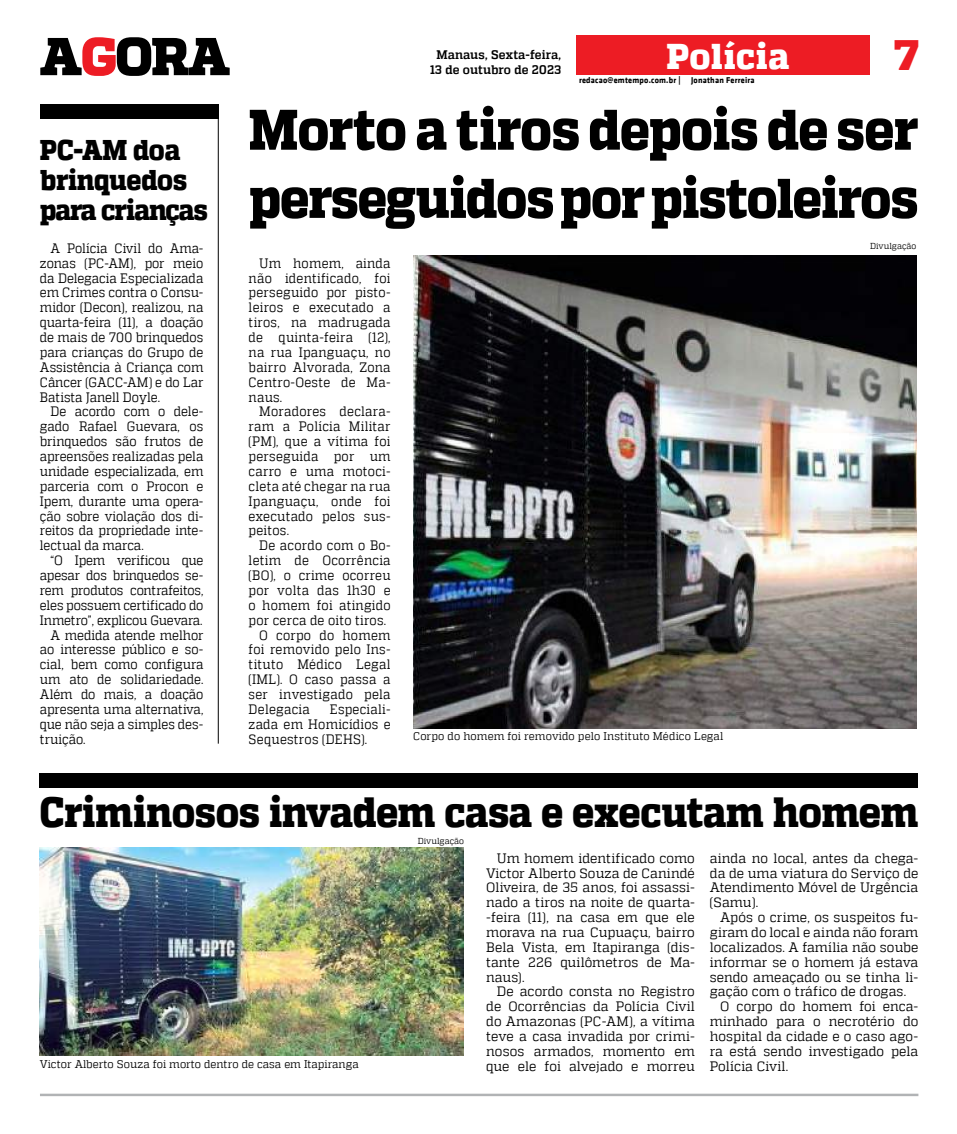
<style>
.page{position:relative;width:957px;height:1134px;background:#fff}
.page>*{position:absolute;margin:0;border:0;box-sizing:border-box;transform-origin:0 0}
.t1{font:800 57px "MW Quadon";letter-spacing:-.015em;color:#000;scale:.9 1}
.t2{font:800 55.75px "MW Quadon";letter-spacing:-.02em;color:#000;scale:.9 1}
.t3{font:800 42.5px "MW Quadon";color:#ed1c24}
.t4{font:800 42.12px "MW Quadon";letter-spacing:-.015em;color:#000;scale:.9 1}
.t5{font:800 35.75px "MW Quadon";letter-spacing:.015em;color:#fff;scale:.95 1}
.t6{font:800 28.5px/29.8px "MW Quadon";letter-spacing:-.02em;color:#000;scale:.9 1}
.t7{font:13.62px/14.9px "MW Quadon";letter-spacing:.005em;color:#000;text-align:justify;scale:.9 1}
.t8{font:13.62px/14.9px "MW Quadon";letter-spacing:.005em;color:#000;text-align:justify;scale:.95 1}
.t9{font:13.62px "MW Quadon";letter-spacing:-.015em;color:#000;scale:.9 1}
.t10{font:13.62px "MW Quadon";letter-spacing:-.02em;color:#000;scale:.9 1}
.t11{font:700 12.38px/14.9px "MW Quadon";letter-spacing:.01em;color:#000;text-align:center;scale:.95 1}
.t12{font:11.12px "MW Quadon";letter-spacing:.01em;color:#000;scale:.95 1}
.t13{font:700 8.62px "MW Klavika Bd";letter-spacing:.025em;color:#000;scale:.95 1}
.t14{font:8.62px "MW Quadon";letter-spacing:.005em;color:#000;scale:.95 1}
</style>
<div class="page">
<hr style="left:40px;top:1094px;width:878px;height:2px;background:#b1b3b5">
<div style="left:40px;top:773px;width:878px;height:15px;background:#000"></div>
<img style="left:40px;top:847px;width:423px;height:209px">
<svg style="left:40px;top:37px;width:190px;height:39px"></svg>
<div style="left:576px;top:35px;width:293px;height:40px;background:#ed1c24"></div>
<img style="left:413px;top:255px;width:503px;height:474px">
<div style="left:40px;top:104px;width:178px;height:15px;background:#000"></div>
<hr style="left:218px;top:104px;width:1px;height:640px;background:#000">
<h3 class="t6" style="left:40px;top:136px;width:188px">PC-AM doa brinquedos para crianças</h3>
<p class="t7" style="left:40px;top:241px;width:183px;text-indent:11px">A Polícia Civil do Ama&shy;zonas (PC-AM), por meio da Delegacia Especializada em Crimes contra o Consu&shy;midor (Decon), realizou, na quarta-feira (11), a doação de mais de 700 brinquedos para crianças do Grupo de Assistência à Criança com Câncer (GACC-AM) e do Lar Batista Janell Doyle.</p>
<p class="t7" style="left:40px;top:404px;width:183px;text-indent:11px">De acordo com o dele&shy;gado Rafael Guevara, os brinquedos são frutos de apreensões realizadas pela unidade especializada, em parceria com o Procon e Ipem, durante uma opera&shy;ção sobre violação dos di&shy;reitos da propriedade inte&shy;lectual da marca.</p>
<p class="t7" style="left:50px;top:553px;width:171px">“O Ipem verificou que</p>
<p class="t7" style="left:40px;top:568px;width:183px">apesar dos brinquedos se-</p>
<p class="t10" style="left:40px;top:582px;width:183px">rem produtos contrafeitos,</p>
<p class="t7" style="left:40px;top:597px;width:183px">eles possuem certificado do</p>
<p class="t9" style="left:40px;top:612px;width:182px">Inmetro”, explicou Guevara.</p>
<p class="t7" style="left:50px;top:627px;width:171px">A medida atende melhor</p>
<p class="t7" style="left:40px;top:642px;width:183px">ao interesse público e so-</p>
<p class="t7" style="left:40px;top:657px;width:183px">cial, bem como configura</p>
<p class="t7" style="left:40px;top:672px;width:183px">um ato de solidariedade.</p>
<p class="t7" style="left:40px;top:687px;width:183px">Além do mais, a doação</p>
<p class="t7" style="left:40px;top:702px;width:183px">apresenta uma alternativa,</p>
<p class="t7" style="left:40px;top:716px;width:183px">que não seja a simples des-</p>
<p class="t7" style="left:40px;top:731px;width:52px">truição.</p>
<h3 class="t3" style="left:894px;top:30px;width:26px">7</h3>
<p class="t11" style="left:430px;top:48px;width:139px">Manaus, Sexta-feira,<br>13 de outubro de 2023</p>
<h3 class="t5" style="left:666px;top:35px;width:131px">Polícia</h3>
<p class="t13" style="left:579px;top:74px;width:186px">redacao@emtempo.com.br | Jonathan Ferreira</p>
<h1 class="t1" style="left:249px;top:96px;width:745px">Morto a tiros depois de ser</h1>
<h2 class="t2" style="left:249px;top:166px;width:745px">perseguidos por pistoleiros</h2>
<p class="t14" style="left:870px;top:241px;width:50px">Divulgação</p>
<p class="t7" style="left:249px;top:255px;width:159px;text-indent:11px">Um homem, ainda não identificado, foi perseguido por pisto&shy;leiros e executado a tiros, na madrugada de quinta-feira (12), na rua Ipanguaçu, no bairro Alvorada, Zona Centro-Oeste de Ma&shy;naus.</p>
<p class="t7" style="left:249px;top:404px;width:159px;text-indent:11px">Moradores declara&shy;ram a Polícia Militar (PM), que a vítima foi perseguida por um carro e uma motoci&shy;cleta até chegar na rua Ipanguaçu, onde foi executado pelos sus&shy;peitos.</p>
<p class="t7" style="left:259px;top:538px;width:147px">De acordo com o Bo-</p>
<p class="t7" style="left:249px;top:553px;width:159px">letim de Ocorrência</p>
<p class="t7" style="left:249px;top:568px;width:159px">(BO), o crime ocorreu</p>
<p class="t7" style="left:249px;top:583px;width:159px">por volta das 1h30 e</p>
<p class="t7" style="left:249px;top:597px;width:159px">o homem foi atingido</p>
<p class="t7" style="left:249px;top:612px;width:154px">por cerca de oito tiros.</p>
<p class="t7" style="left:259px;top:627px;width:147px">O corpo do homem</p>
<p class="t7" style="left:249px;top:642px;width:159px">foi removido pelo Ins-</p>
<p class="t7" style="left:249px;top:657px;width:159px">tituto Médico Legal</p>
<p class="t7" style="left:249px;top:672px;width:159px">(IML). O caso passa a</p>
<p class="t7" style="left:249px;top:687px;width:159px">ser investigado pela</p>
<p class="t7" style="left:249px;top:702px;width:69px">Delegacia</p>
<p class="t7" style="left:249px;top:702px;width:159px;text-indent:81px">Especiali&shy;zada em Homicídios e Sequestros (DEHS).</p>
<p class="t12" style="left:413px;top:729px;width:328px">Corpo do homem foi removido pelo Instituto Médico Legal</p>
<h3 class="t4" style="left:40px;top:787px;width:977px">Criminosos invadem casa e executam homem</h3>
<p class="t8" style="left:486px;top:850px;width:221px;text-indent:11px">Um homem identificado como Victor Alberto Souza de Canindé Oliveira, de 35 anos, foi assassi&shy;nado a tiros na noite de quarta--feira (11), na casa em que ele morava na rua Cupuaçu, bairro Bela Vista, em Itapiranga (dis&shy;tante 226 quilômetros de Ma&shy;naus).</p>
<p class="t8" style="left:486px;top:984px;width:221px;text-indent:11px">De acordo consta no Registro de Ocorrências da Polícia Civil do Amazonas (PC-AM), a vítima teve a casa invadida por crimi&shy;nosos armados, momento em que ele foi alvejado e morreu</p>
<p class="t14" style="left:418px;top:836px;width:50px">Divulgação</p>
<p class="t8" style="left:710px;top:850px;width:221px">ainda no local, antes da chega&shy;da de uma viatura do Serviço de Atendimento Móvel de Urgência (Samu).</p>
<p class="t8" style="left:720px;top:910px;width:210px">Após o crime, os suspeitos fu-</p>
<p class="t8" style="left:710px;top:925px;width:221px">giram do local e ainda não foram</p>
<p class="t8" style="left:710px;top:939px;width:221px">localizados. A família não soube</p>
<p class="t8" style="left:710px;top:954px;width:221px">informar se o homem já estava</p>
<p class="t8" style="left:710px;top:969px;width:221px">sendo ameaçado ou se tinha li-</p>
<p class="t8" style="left:710px;top:984px;width:208px">gação com o tráfico de drogas.</p>
<p class="t8" style="left:720px;top:999px;width:210px">O corpo do homem foi enca-</p>
<p class="t8" style="left:710px;top:1014px;width:221px">minhado para o necrotério do</p>
<p class="t8" style="left:710px;top:1029px;width:221px">hospital da cidade e o caso ago-</p>
<p class="t8" style="left:710px;top:1044px;width:221px">ra está sendo investigado pela</p>
<p class="t12" style="left:40px;top:1058px;width:337px">Victor Alberto Souza foi morto dentro de casa em Itapiranga</p>
<p class="t8" style="left:710px;top:1058px;width:84px">Polícia Civil.</p>
</div>
